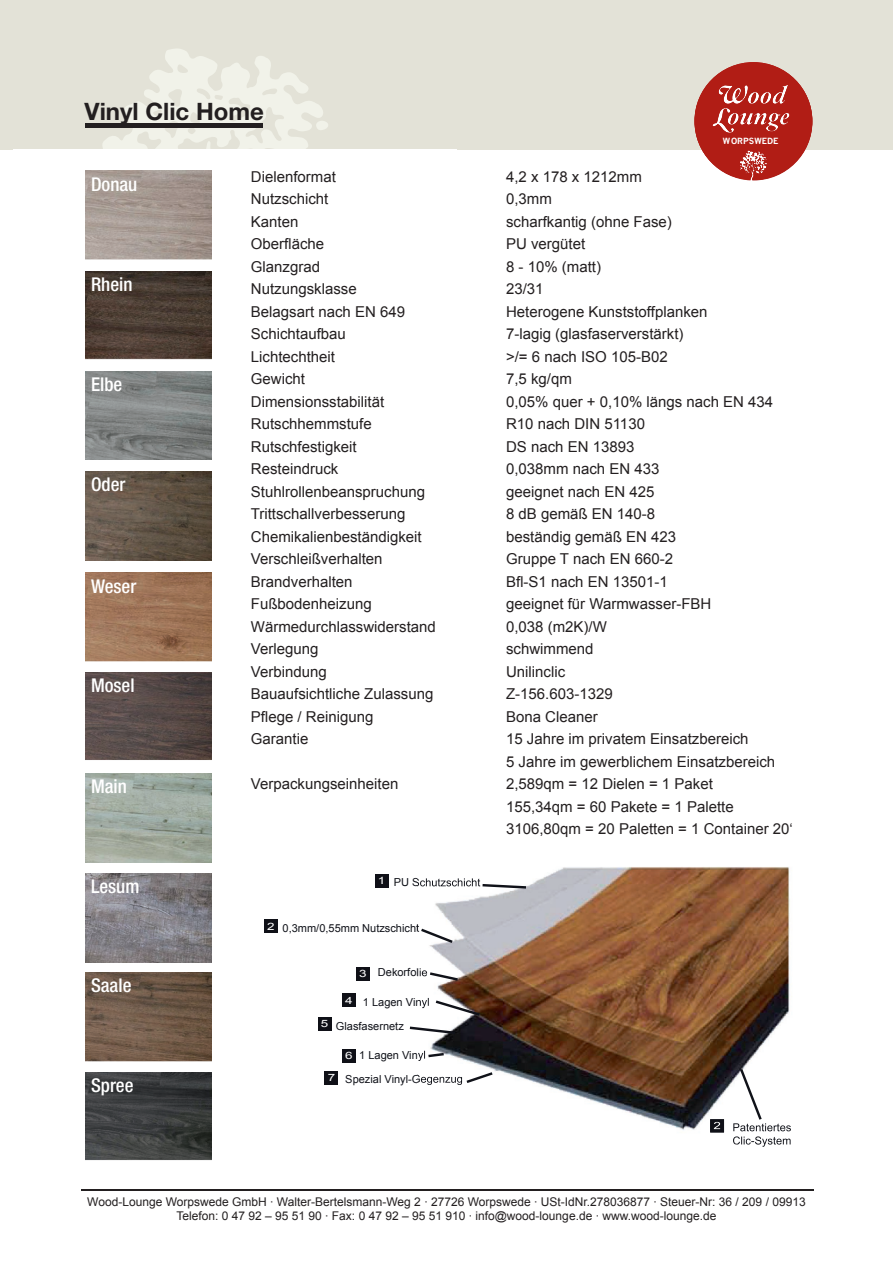
<style>
.page{position:relative;width:893px;height:1263px;background:#fff}
.page>*{position:absolute;margin:0;border:0;box-sizing:border-box;transform-origin:0 0}
.t1{font:700 24px "Helvetica Neue LT Std";color:#231f20}
.t2{font:500 condensed 19.05px "Helvetica Neue LT Std";color:#fff}
.t3{font:15px/22.5px "Arial";color:#231f20}
.t4{font:12px/14.4px "Arial";color:#231f20;text-align:center}
.t5{font:11.1px/24px "Arial";color:#101219}
.t6{font:10.05px "Arial";color:#fff;scale:1.33 1}
.t7{font:700 8.4px "News Gothic";color:#fff}
</style>
<div class="page">
<div style="left:0;top:0;width:893px;height:149px;background:#e3e2d7"></div>
<svg style="left:85px;top:572px;width:127px;height:89px;background:#9e7558"></svg>
<svg style="left:85px;top:672px;width:127px;height:88px;background:#564a47"></svg>
<svg style="left:85px;top:773px;width:127px;height:89px;background:#9fa99f"></svg>
<svg style="left:85px;top:873px;width:127px;height:89px;background:#827f84"></svg>
<svg style="left:85px;top:972px;width:127px;height:89px;background:#6e5948"></svg>
<svg style="left:85px;top:1072px;width:127px;height:89px;background:#3d3f40"></svg>
<hr style="left:81px;top:1189px;width:732px;height:2px;background:#231f20">
<svg style="left:694px;top:62px;width:118px;height:118px"></svg>
<div style="left:720px;top:135px;width:67px;height:11px;background:#b11d15"></div>
<div style="left:375px;top:874px;width:14px;height:13px;background:#0f1017"></div>
<div style="left:264px;top:920px;width:14px;height:13px;background:#0f1017"></div>
<div style="left:356px;top:967px;width:14px;height:14px;background:#0f1017"></div>
<div style="left:342px;top:994px;width:14px;height:13px;background:#0f1017"></div>
<div style="left:318px;top:1017px;width:13px;height:13px;background:#0f1017"></div>
<div style="left:342px;top:1049px;width:14px;height:13px;background:#0f1017"></div>
<div style="left:325px;top:1071px;width:13px;height:13px;background:#0f1017"></div>
<img style="left:417px;top:867px;width:373px;height:266px">
<img style="left:710px;top:1119px;width:14px;height:13px">
<svg style="left:714px;top:1122px;width:6px;height:7px"></svg>
<img style="left:417px;top:878px;width:63px;height:8px">
<svg style="left:417px;top:998px;width:12px;height:10px"></svg>
<img style="left:417px;top:1075px;width:45px;height:10px">
<img style="left:733px;top:1123px;width:58px;height:8px">
<img style="left:733px;top:1136px;width:58px;height:11px">
<svg style="left:482px;top:884px;width:44px;height:5px"></svg>
<svg style="left:417px;top:924px;width:36px;height:19px"></svg>
<svg style="left:417px;top:968px;width:41px;height:13px"></svg>
<svg style="left:436px;top:1000px;width:44px;height:16px"></svg>
<svg style="left:410px;top:1026px;width:45px;height:8px"></svg>
<svg style="left:467px;top:1072px;width:26px;height:11px"></svg>
<svg style="left:740px;top:1069px;width:22px;height:51px"></svg>
<svg style="left:417px;top:1051px;width:27px;height:10px"></svg>
<svg style="left:85px;top:49px;width:243px;height:311px"></svg>
<svg style="left:85px;top:371px;width:127px;height:89px;background:#808483"></svg>
<svg style="left:85px;top:471px;width:127px;height:89px;background:#615447"></svg>
<h1 class="t1" style="left:85px;top:97px;width:181px">Vinyl Clic Home</h1>
<p class="t7" style="left:723px;top:136px;width:57px">WORPSWEDE</p>
<p class="t2" style="left:91px;top:172px;width:48px">Donau</p>
<p class="t2" style="left:91px;top:273px;width:43px">Rhein</p>
<p class="t2" style="left:91px;top:373px;width:33px">Elbe</p>
<p class="t2" style="left:91px;top:473px;width:36px">Oder</p>
<p class="t2" style="left:91px;top:574px;width:47px">Weser</p>
<p class="t2" style="left:91px;top:674px;width:45px">Mosel</p>
<p class="t2" style="left:91px;top:775px;width:37px">Main</p>
<p class="t2" style="left:91px;top:875px;width:50px">Lesum</p>
<p class="t2" style="left:91px;top:974px;width:42px">Saale</p>
<p class="t2" style="left:91px;top:1074px;width:44px">Spree</p>
<p class="t3" style="left:251px;top:165px;width:87px">Dielenformat</p>
<p class="t3" style="left:506px;top:165px;width:137px">4,2 x 178 x 1212mm</p>
<p class="t3" style="left:251px;top:188px;width:79px">Nutzschicht</p>
<p class="t3" style="left:506px;top:188px;width:47px">0,3mm</p>
<p class="t3" style="left:251px;top:210px;width:49px">Kanten</p>
<p class="t3" style="left:506px;top:210px;width:167px">scharfkantig (ohne Fase)</p>
<p class="t3" style="left:251px;top:233px;width:75px">Oberfläche</p>
<p class="t3" style="left:506px;top:233px;width:81px">PU vergütet</p>
<p class="t3" style="left:251px;top:255px;width:71px">Glanzgrad</p>
<p class="t3" style="left:506px;top:255px;width:97px">8 - 10% (matt)</p>
<p class="t3" style="left:251px;top:278px;width:107px">Nutzungsklasse</p>
<p class="t3" style="left:506px;top:278px;width:39px">23/31</p>
<p class="t3" style="left:251px;top:300px;width:156px">Belagsart nach EN 649</p>
<p class="t3" style="left:506px;top:300px;width:203px">Heterogene Kunststoffplanken</p>
<p class="t3" style="left:251px;top:323px;width:97px">Schichtaufbau</p>
<p class="t3" style="left:506px;top:323px;width:179px">7-lagig (glasfaserverstärkt)</p>
<p class="t3" style="left:251px;top:345px;width:86px">Lichtechtheit</p>
<p class="t3" style="left:506px;top:345px;width:163px">&gt;/= 6 nach ISO 105-B02</p>
<p class="t3" style="left:251px;top:368px;width:56px">Gewicht</p>
<p class="t3" style="left:506px;top:368px;width:67px">7,5 kg/qm</p>
<p class="t3" style="left:251px;top:390px;width:135px">Dimensionsstabilität</p>
<p class="t3" style="left:506px;top:390px;width:269px">0,05% quer + 0,10% längs nach EN 434</p>
<p class="t3" style="left:251px;top:413px;width:122px">Rutschhemmstufe</p>
<p class="t3" style="left:506px;top:413px;width:140px">R10 nach DIN 51130</p>
<p class="t3" style="left:251px;top:435px;width:107px">Rutschfestigkeit</p>
<p class="t3" style="left:506px;top:435px;width:130px">DS nach EN 13893</p>
<p class="t3" style="left:251px;top:458px;width:89px">Resteindruck</p>
<p class="t3" style="left:506px;top:458px;width:155px">0,038mm nach EN 433</p>
<p class="t3" style="left:251px;top:480px;width:176px">Stuhlrollenbeanspruchung</p>
<p class="t3" style="left:506px;top:480px;width:150px">geeignet nach EN 425</p>
<p class="t3" style="left:251px;top:503px;width:156px">Trittschallverbesserung</p>
<p class="t3" style="left:506px;top:503px;width:151px">8 dB gemäß EN 140-8</p>
<p class="t3" style="left:251px;top:525px;width:172px">Chemikalienbeständigkeit</p>
<p class="t3" style="left:506px;top:525px;width:172px">beständig gemäß EN 423</p>
<p class="t3" style="left:251px;top:548px;width:133px">Verschleißverhalten</p>
<p class="t3" style="left:506px;top:548px;width:169px">Gruppe T nach EN 660-2</p>
<p class="t3" style="left:251px;top:570px;width:103px">Brandverhalten</p>
<p class="t3" style="left:506px;top:570px;width:163px">Bfl-S1 nach EN 13501-1</p>
<p class="t3" style="left:251px;top:593px;width:122px">Fußbodenheizung</p>
<p class="t3" style="left:506px;top:593px;width:207px">geeignet für Warmwasser-FBH</p>
<p class="t3" style="left:251px;top:615px;width:187px">Wärmedurchlasswiderstand</p>
<p class="t3" style="left:506px;top:615px;width:102px">0,038 (m2K)/W</p>
<p class="t3" style="left:251px;top:638px;width:69px">Verlegung</p>
<p class="t3" style="left:506px;top:638px;width:89px">schwimmend</p>
<p class="t3" style="left:251px;top:660px;width:77px">Verbindung</p>
<p class="t3" style="left:506px;top:660px;width:61px">Unilinclic</p>
<p class="t3" style="left:251px;top:683px;width:184px">Bauaufsichtliche Zulassung</p>
<p class="t3" style="left:506px;top:683px;width:108px">Z-156.603-1329</p>
<p class="t3" style="left:251px;top:705px;width:124px">Pflege / Reinigung</p>
<p class="t3" style="left:506px;top:705px;width:93px">Bona Cleaner</p>
<p class="t3" style="left:251px;top:728px;width:59px">Garantie</p>
<p class="t3" style="left:506px;top:728px;width:271px">15 Jahre im privatem Einsatzbereich<br>5 Jahre im gewerblichem Einsatzbereich</p>
<p class="t3" style="left:251px;top:773px;width:149px">Verpackungseinheiten</p>
<p class="t3" style="left:506px;top:773px;width:288px">2,589qm = 12 Dielen = 1 Paket<br>155,34qm = 60 Pakete = 1 Palette<br>3106,80qm = 20 Paletten = 1 Container 20‘</p>
<p class="t6" style="left:378px;top:874px;width:7px">1</p>
<p class="t6" style="left:267px;top:919px;width:7px">2</p>
<p class="t5" style="left:283px;top:916px;width:138px">0,3mm/0,55mm Nutzschicht</p>
<p class="t5" style="left:378px;top:960px;width:51px">Dekorfolie</p>
<p class="t5" style="left:363px;top:990px;width:68px">1 Lagen Vinyl</p>
<p class="t5" style="left:336px;top:1014px;width:70px">Glasfasernetz</p>
<p class="t5" style="left:345px;top:1043px;width:119px;text-indent:14px">1 Lagen Vinyl<br>Spezial Vinyl-Gegenzug</p>
<p class="t6" style="left:359px;top:967px;width:7px">3</p>
<p class="t6" style="left:345px;top:993px;width:7px">4</p>
<p class="t6" style="left:321px;top:1017px;width:7px">5</p>
<p class="t6" style="left:345px;top:1049px;width:7px">6</p>
<p class="t6" style="left:328px;top:1071px;width:7px">7</p>
<p class="t4" style="left:87px;top:1194px;width:720px">Wood-Lounge Worpswede GmbH · Walter-Bertelsmann-Weg 2 · 27726 Worpswede · USt-IdNr.278036877 · Steuer-Nr: 36 / 209 / 09913<br>Telefon: 0 47 92 – 95 51 90 · Fax: 0 47 92 – 95 51 910 · info@wood-lounge.de · www.wood-lounge.de</p>
</div>
